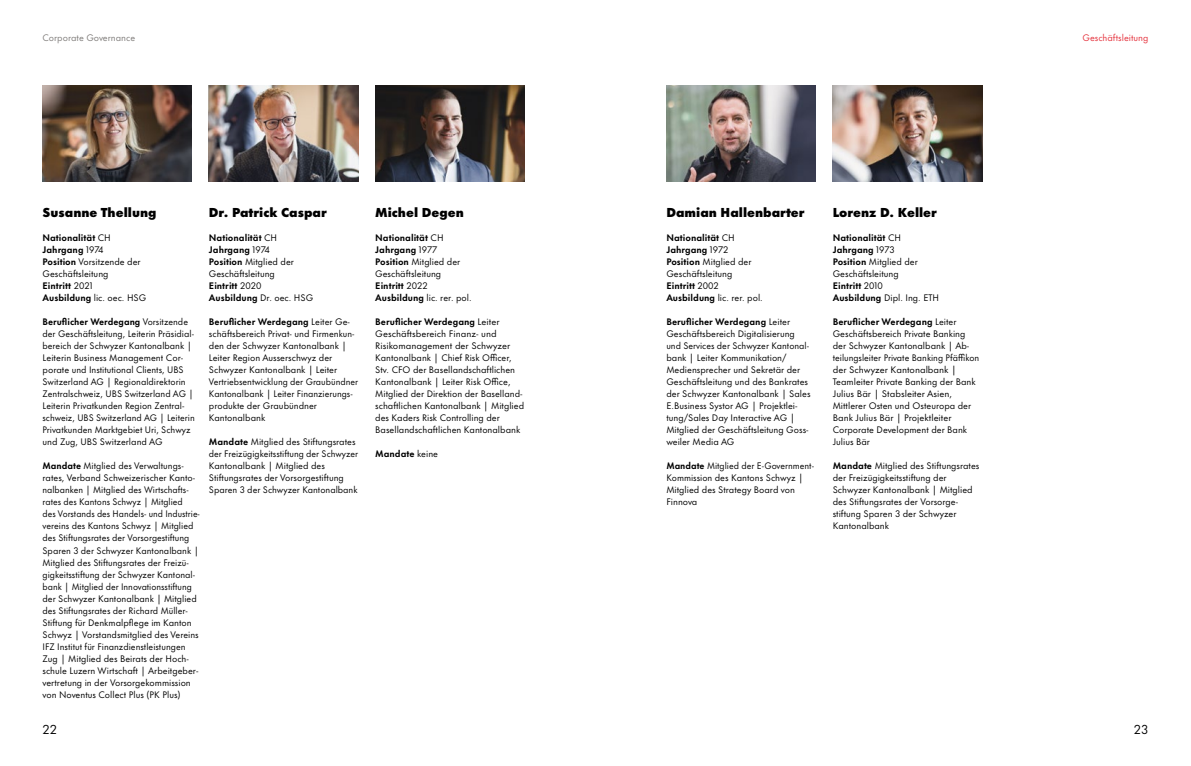
<style>
.page{position:relative;width:1191px;height:766px;background:#fff}
.page>*{position:absolute;margin:0;border:0;box-sizing:border-box;transform-origin:0 0}
.t1{font:900 12px "Futura Now Text";color:#000}
.t2{font:12px "Futura Now Text";color:#000}
.t3{font:8.8px/12px "Futura Now Text";color:#000}
.t4{font:8.8px "Futura Now Text";color:#7f7c7a}
.t5{font:8.8px "Futura Now Text";color:#e5323d}
.t6{font:700 8.8px "Futura Now Text";color:#000}
.s1{font-weight:700}
.s2{font-weight:400}
</style>
<div class="page">
<img style="left:666px;top:85px;width:149px;height:96px">
<img style="left:43px;top:85px;width:149px;height:96px">
<img style="left:832px;top:85px;width:150px;height:96px">
<img style="left:209px;top:85px;width:149px;height:96px">
<img style="left:375px;top:85px;width:149px;height:96px">
<p class="t4" style="left:43px;top:31px;width:94px">Corporate Governance</p>
<p class="t5" style="left:1082px;top:31px;width:67px">Geschäftsleitung</p>
<h1 class="t1" style="left:43px;top:202px;width:115px">Susanne Thellung</h1>
<p class="t3" style="left:43px;top:231px;width:105px"><span class="s1">Nationalität</span> CH<br><span class="s1">Jahrgang</span> 1974<br><span class="s1">Position</span> Vorsitzende der<br>Geschäftsleitung<br><span class="s1">Eintritt</span> 2021<br><span class="s1">Ausbildung</span> lic. oec. HSG</p>
<p class="t3" style="left:43px;top:315px;width:154px"><span class="s1">Beruflicher Werdegang</span> Vorsitzende der Geschäftsleitung, Leiterin Präsidial&shy;bereich der Schwyzer Kantonalbank | Leiterin Business Management Cor&shy;porate und Institutional Clients, UBS Switzerland AG | Regionaldirektorin Zentralschweiz, UBS Switzerland AG | Leiterin Privatkunden Region Zentral&shy;schweiz, UBS Switzerland AG | Leiterin Privatkunden Marktgebiet Uri, Schwyz und Zug, UBS Switzerland AG</p>
<p class="t3" style="left:43px;top:459px;width:159px"><span class="s1">Mandate</span> Mitglied des Verwaltungs&shy;rates, Verband Schweizerischer Kanto&shy;nalbanken | Mitglied des Wirtschafts&shy;rates des Kantons Schwyz | Mitglied<br>des Vorstands des Handels- und Industrie&shy;vereins des Kantons Schwyz | Mitglied des Stiftungsrates der Vorsorgestiftung Sparen 3 der Schwyzer Kantonalbank | Mitglied des Stiftungsrates der Freizü&shy;gigkeitsstiftung der Schwyzer Kantonal&shy;bank | Mitglied der Innovationsstiftung der Schwyzer Kantonalbank | Mitglied des Stiftungsrates der Richard Müller-Stiftung für Denkmalpflege im Kanton Schwyz | Vorstandsmitglied des Vereins IFZ Institut für Finanzdienstleistungen Zug | Mitglied des Beirats der Hoch&shy;schule Luzern Wirtschaft | Arbeitgeber&shy;vertretung in der Vorsorgekommission von Noventus Collect Plus (PK Plus)</p>
<h1 class="t1" style="left:209px;top:202px;width:119px">Dr. Patrick Caspar</h1>
<p class="t3" style="left:209px;top:231px;width:106px"><span class="s1">Nationalität</span> CH<br><span class="s1">Jahrgang</span> 1974<br><span class="s1">Position</span> Mitglied der<br>Geschäftsleitung<br><span class="s1">Eintritt</span> 2020<br><span class="s1">Ausbildung</span> Dr. oec. HSG</p>
<p class="t3" style="left:209px;top:315px;width:151px"><span class="s1">Beruflicher Werdegang</span> Leiter Ge&shy;schäftsbereich Privat- und Firmenkun&shy;den der Schwyzer Kantonalbank |<br>Leiter Region Ausserschwyz der<br>Schwyzer Kantonalbank | Leiter<br>Vertriebsentwicklung der Graubündner<br>Kantonalbank | Leiter Finanzierungs&shy;produkte der Graubündner<br>Kantonalbank</p>
<p class="t3" style="left:209px;top:435px;width:151px"><span class="s1">Mandate</span> Mitglied des Stiftungsrates der Freizügigkeitsstiftung der Schwyzer Kantonalbank | Mitglied des Stiftungsrates der Vorsorgestiftung Sparen 3 der Schwyzer Kantonalbank</p>
<h1 class="t1" style="left:375px;top:202px;width:90px">Michel Degen</h1>
<p class="t3" style="left:375px;top:231px;width:98px"><span class="s1">Nationalität</span> CH<br><span class="s1">Jahrgang</span> 1977<br><span class="s1">Position</span> Mitglied der<br>Geschäftsleitung<br><span class="s1">Eintritt</span> 2022<br><span class="s1">Ausbildung</span> lic. rer. pol.</p>
<p class="t3" style="left:375px;top:315px;width:150px"><span class="s1">Beruflicher Werdegang</span> Leiter Geschäftsbereich Finanz- und Risikomanagement der Schwyzer Kantonalbank | Chief Risk Officer, Stv. CFO der Basellandschaftlichen Kantonalbank | Leiter Risk Office, Mitglied der Direktion der Baselland&shy;schaftlichen Kantonalbank | Mitglied des Kaders Risk Controlling der Basellandschaftlichen Kantonalbank</p>
<p class="t6" style="left:375px;top:446px;width:64px">Mandate <span class="s2">keine</span></p>
<h1 class="t1" style="left:666px;top:202px;width:140px">Damian Hallenbarter</h1>
<p class="t3" style="left:666px;top:231px;width:98px"><span class="s1">Nationalität</span> CH<br><span class="s1">Jahrgang</span> 1972<br><span class="s1">Position</span> Mitglied der<br>Geschäftsleitung<br><span class="s1">Eintritt</span> 2002<br><span class="s1">Ausbildung</span> lic. rer. pol.</p>
<p class="t3" style="left:666px;top:315px;width:146px"><span class="s1">Beruflicher Werdegang</span> Leiter<br>Geschäftsbereich Digitalisierung und Services der Schwyzer Kantonal&shy;bank | Leiter Kommunikation/<br>Mediensprecher und Sekretär der<br>Geschäftsleitung und des Bankrates der Schwyzer Kantonalbank | Sales<br>E.Business Systor AG | Projektlei&shy;tung/Sales Day Interactive AG |<br>Mitglied der Geschäftsleitung Goss&shy;weiler Media AG</p>
<p class="t3" style="left:666px;top:459px;width:149px"><span class="s1">Mandate</span> Mitglied der E-Government-<br>Kommission des Kantons Schwyz |<br>Mitglied des Strategy Board von<br>Finnova</p>
<h1 class="t1" style="left:832px;top:202px;width:106px">Lorenz D. Keller</h1>
<p class="t3" style="left:832px;top:231px;width:108px"><span class="s1">Nationalität</span> CH<br><span class="s1">Jahrgang</span> 1973<br><span class="s1">Position</span> Mitglied der<br>Geschäftsleitung<br><span class="s1">Eintritt</span> 2010<br><span class="s1">Ausbildung</span> Dipl. Ing. ETH</p>
<p class="t3" style="left:832px;top:315px;width:148px"><span class="s1">Beruflicher Werdegang</span> Leiter<br>Geschäftsbereich Private Banking der Schwyzer Kantonalbank | Ab&shy;teilungsleiter Private Banking Pfäffikon der Schwyzer Kantonalbank |<br>Teamleiter Private Banking der Bank<br>Julius Bär | Stabsleiter Asien,<br>Mittlerer Osten und Osteuropa der<br>Bank Julius Bär | Projektleiter<br>Corporate Development der Bank<br>Julius Bär</p>
<p class="t3" style="left:832px;top:459px;width:148px"><span class="s1">Mandate</span> Mitglied des Stiftungsrates der Freizügigkeitsstiftung der<br>Schwyzer Kantonalbank | Mitglied des Stiftungsrates der Vorsorge&shy;stiftung Sparen 3 der Schwyzer<br>Kantonalbank</p>
<h1 class="t2" style="left:43px;top:719px;width:16px">22</h1>
<h1 class="t2" style="left:1134px;top:719px;width:16px">23</h1>
</div>
